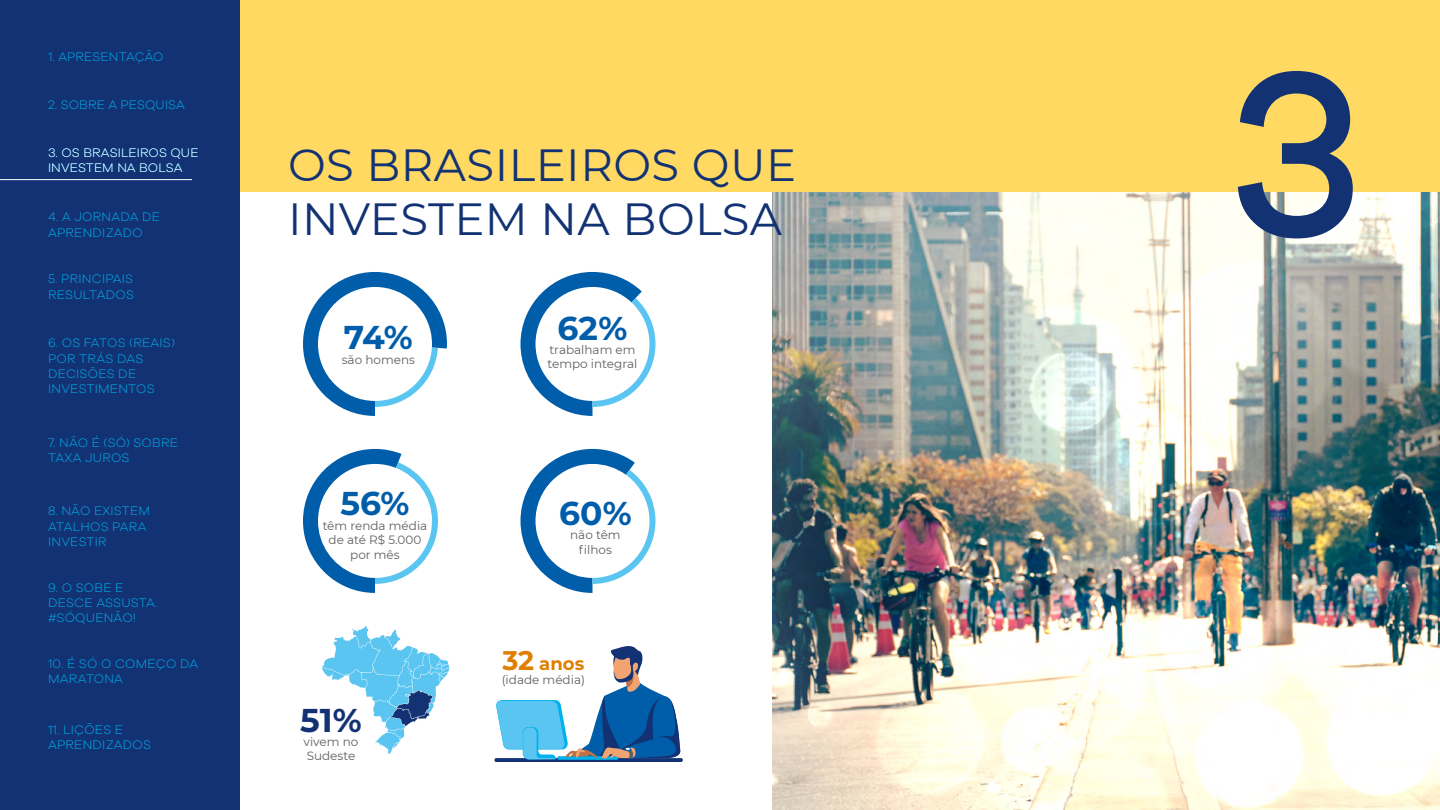
<style>
.page{position:relative;width:1440px;height:810px;background:#fff}
.page>*{position:absolute;margin:0;border:0;box-sizing:border-box;transform-origin:0 0}
.t1{font:500 240px "Galano Grotesque";color:#123274}
.t2{font:45px/54px "Montserrat";letter-spacing:.01em;color:#123274}
.t3{font:700 33px "Montserrat";color:#005da9}
.t4{font:700 33px "Montserrat";color:#123274}
.t5{font:700 18px "Montserrat";color:#df7e00}
.t6{font:300 12.75px/15.3px "Galano Grotesque";letter-spacing:.02em;color:#00b1eb}
.t7{font:300 12.75px/15.3px "Galano Grotesque";letter-spacing:.01em;color:#fff}
.t8{font:12px/14.4px "Montserrat";color:#5d6061;text-align:center}
.s1{font-size:27px}
</style>
<div class="page">
<div style="left:0;top:0;width:240px;height:810px;background:#123274"></div>
<img style="left:772px;top:192px;width:668px;height:618px">
<div style="left:240px;top:0;width:1200px;height:192px;background:#ffd962"></div>
<svg style="left:303px;top:272px;width:144px;height:144px"></svg>
<svg style="left:322px;top:626px;width:127px;height:128px"></svg>
<hr style="left:494px;top:758px;width:189px;height:4px;background:#123274;border-radius:2px">
<svg style="left:494px;top:646px;width:189px;height:115px"></svg>
<svg style="left:520px;top:272px;width:136px;height:144px"></svg>
<svg style="left:520px;top:449px;width:136px;height:144px"></svg>
<svg style="left:303px;top:449px;width:135px;height:144px"></svg>
<hr style="left:0;top:179px;width:192px;height:1px;background:#fff">
<p class="t6" style="left:48px;top:49px;width:117px">1. APRESENTAÇÃO</p>
<p class="t6" style="left:48px;top:97px;width:139px">2. SOBRE A PESQUISA</p>
<p class="t7" style="left:48px;top:145px;width:152px">3. OS BRASILEIROS QUE<br>INVESTEM NA BOLSA</p>
<p class="t6" style="left:48px;top:209px;width:114px">4. A JORNADA DE<br>APRENDIZADO</p>
<p class="t6" style="left:48px;top:271px;width:88px">5. PRINCIPAIS<br>RESULTADOS</p>
<p class="t6" style="left:48px;top:335px;width:129px">6. OS FATOS (REAIS)<br>POR TRÁS DAS<br>DECISÕES DE<br>INVESTIMENTOS</p>
<p class="t6" style="left:48px;top:435px;width:131px">7. NÃO É (SÓ) SOBRE<br>TAXA JUROS</p>
<p class="t6" style="left:48px;top:503px;width:104px">8. NÃO EXISTEM<br>ATALHOS PARA<br>INVESTIR</p>
<p class="t6" style="left:48px;top:579px;width:111px">9. O SOBE E<br>DESCE ASSUSTA. #SÓQUENÃO!</p>
<p class="t6" style="left:48px;top:656px;width:152px">10. É SÓ O COMEÇO DA<br>MARATONA</p>
<p class="t6" style="left:48px;top:722px;width:105px">11. LIÇÕES E<br>APRENDIZADOS</p>
<h2 class="t2" style="left:288px;top:137px;width:510px">OS BRASILEIROS QUE<br>INVESTEM NA BOLSA</h2>
<h3 class="t3" style="left:344px;top:314px;width:71px">74%</h3>
<p class="t8" style="left:342px;top:352px;width:75px">são homens</p>
<h3 class="t3" style="left:341px;top:480px;width:70px">56%</h3>
<p class="t8" style="left:329px;top:532px;width:94px">de até R$ 5.000 por mês</p>
<p class="t8" style="left:323px;top:518px;width:106px">têm renda média</p>
<h3 class="t4" style="left:300px;top:696px;width:63px">51%</h3>
<p class="t8" style="left:304px;top:734px;width:56px;text-align:left">vivem no<br>Sudeste</p>
<h3 class="t3" style="left:558px;top:304px;width:71px">62%</h3>
<p class="t8" style="left:548px;top:357px;width:91px">tempo integral</p>
<p class="t8" style="left:549px;top:342px;width:88px">trabalham em</p>
<h3 class="t3" style="left:559px;top:489px;width:74px">60%</h3>
<p class="t8" style="left:570px;top:527px;width:52px">não têm filhos</p>
<h3 class="t5" style="left:502px;top:650px;width:83px"><span class="s1">32</span> anos</h3>
<p class="t8" style="left:502px;top:672px;width:85px">(idade média)</p>
<h1 class="t1" style="left:1226px;top:10px;width:140px">3</h1>
</div>
